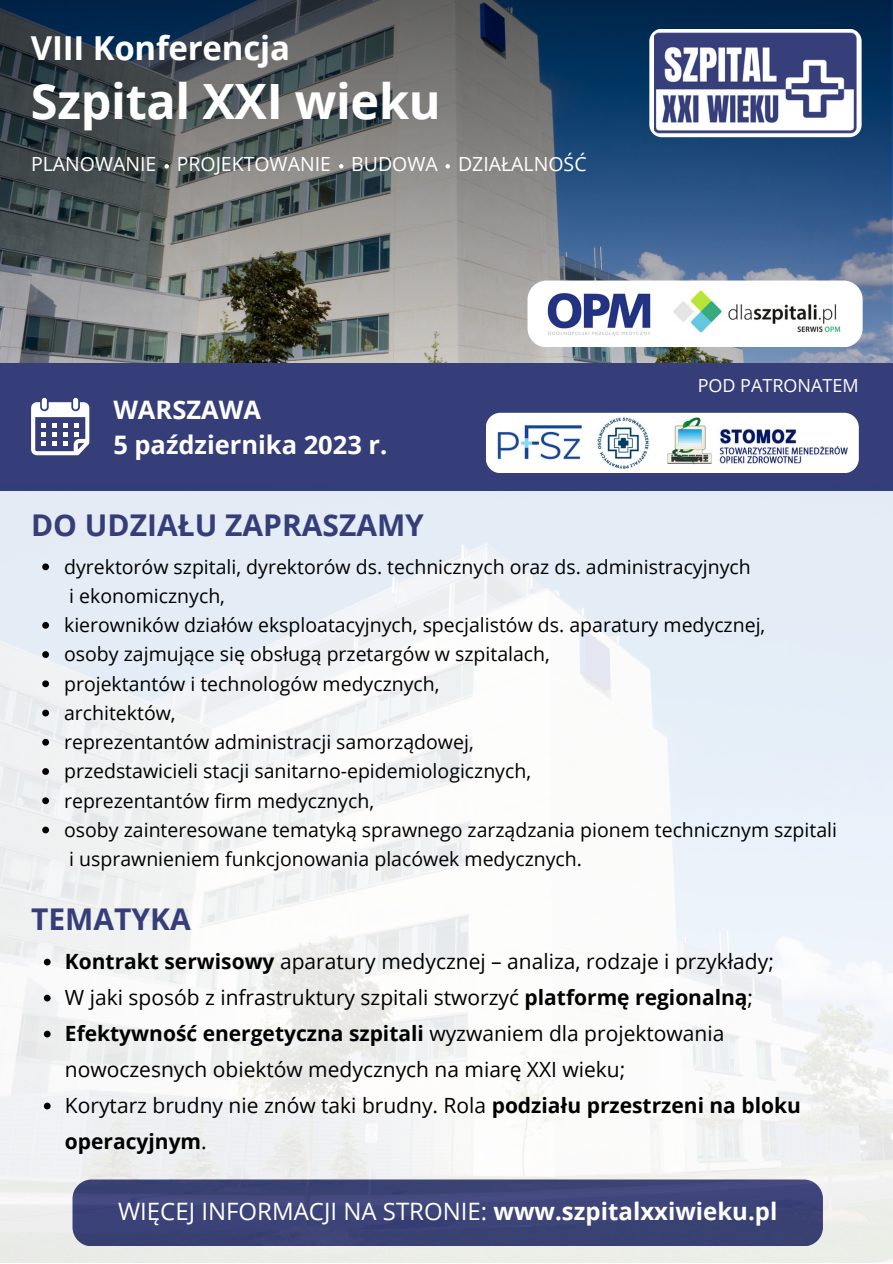
<style>
.page{position:relative;width:893px;height:1264px;background:#fff}
.page>*{position:absolute;margin:0;border:0;box-sizing:border-box;transform-origin:0 0}
.t1{font:700 48.6px "Open Sans";letter-spacing:-.005em;color:#fff}
.t2{font:700 33px "Open Sans";letter-spacing:-.005em;color:#fff}
.t3{font:700 30px "Open Sans";color:#363e7a}
.t4{font:700 25.5px "Open Sans";color:#fff}
.t5{font:24px "Open Sans";color:#fff}
.t6{font:21px/36px "Open Sans";color:#000}
.t7{font:19.5px/29.2px "Open Sans";color:#000}
.t8{font:19.5px "Open Sans";color:#fff}
.t9{font:18px "Open Sans";color:#fff}
.s1{font-weight:700}
</style>
<div class="page">
<svg style="left:0;top:0;width:892px;height:363px;background:#586570"></svg>
<div style="left:649px;top:29px;width:212px;height:108px;background:#fff;border-radius:12px"></div>
<img style="left:654px;top:32px;width:202px;height:164px">
<div style="left:0;top:363px;width:892px;height:127px;background:#363e7a"></div>
<div style="left:42px;top:398px;width:5px;height:11px;background:#fff;border-radius:2px"></div>
<div style="left:73px;top:398px;width:5px;height:11px;background:#fff;border-radius:2px"></div>
<svg style="left:31px;top:402px;width:58px;height:53px"></svg>
<div style="left:527px;top:280px;width:335px;height:67px;background:#fff;border-radius:19px"></div>
<img style="left:547px;top:293px;width:104px;height:43px">
<img style="left:673px;top:290px;width:168px;height:43px">
<div style="left:486px;top:413px;width:372px;height:60px;background:#fff;border-radius:15px"></div>
<img style="left:497px;top:425px;width:85px;height:35px">
<svg style="left:164px;top:164px;width:5px;height:4px"></svg>
<svg style="left:339px;top:164px;width:4px;height:4px"></svg>
<svg style="left:445px;top:164px;width:5px;height:4px"></svg>
<img style="left:0;top:490px;width:892px;height:772px">
<img style="left:596px;top:417px;width:53px;height:52px">
<svg style="left:42px;top:563px;width:7px;height:7px"></svg>
<svg style="left:42px;top:622px;width:7px;height:6px"></svg>
<svg style="left:42px;top:651px;width:7px;height:7px"></svg>
<svg style="left:42px;top:680px;width:7px;height:7px"></svg>
<svg style="left:42px;top:709px;width:7px;height:7px"></svg>
<svg style="left:42px;top:739px;width:7px;height:6px"></svg>
<svg style="left:42px;top:768px;width:7px;height:7px"></svg>
<svg style="left:42px;top:797px;width:7px;height:7px"></svg>
<svg style="left:42px;top:826px;width:7px;height:7px"></svg>
<img style="left:667px;top:417px;width:181px;height:48px">
<svg style="left:44px;top:958px;width:7px;height:7px"></svg>
<svg style="left:44px;top:994px;width:7px;height:7px"></svg>
<svg style="left:44px;top:1030px;width:7px;height:7px"></svg>
<svg style="left:44px;top:1102px;width:7px;height:7px"></svg>
<p class="t2" style="left:31px;top:25px;width:260px">VIII Konferencja</p>
<p class="t1" style="left:31px;top:67px;width:411px">Szpital XXI wieku</p>
<p class="t8" style="left:31px;top:150px;width:557px">PLANOWANIE PROJEKTOWANIE BUDOWA DZIAŁALNOŚĆ</p>
<p class="t4" style="left:113px;top:391px;width:149px">WARSZAWA</p>
<p class="t4" style="left:113px;top:426px;width:275px">5 października 2023 r.</p>
<p class="t3" style="left:31px;top:503px;width:394px">DO UDZIAŁU ZAPRASZAMY</p>
<p class="t9" style="left:697px;top:372px;width:162px">POD PATRONATEM</p>
<p class="t7" style="left:64px;top:551px;width:688px">dyrektorów szpitali, dyrektorów ds. technicznych oraz ds. administracyjnych i ekonomicznych,</p>
<p class="t7" style="left:64px;top:610px;width:702px">kierowników działów eksploatacyjnych, specjalistów ds. aparatury medycznej,</p>
<p class="t7" style="left:64px;top:639px;width:487px">osoby zajmujące się obsługą przetargów w szpitalach,</p>
<p class="t7" style="left:64px;top:668px;width:377px">projektantów i technologów medycznych,</p>
<p class="t7" style="left:64px;top:697px;width:113px">architektów,</p>
<p class="t7" style="left:64px;top:726px;width:411px">reprezentantów administracji samorządowej,</p>
<p class="t7" style="left:64px;top:756px;width:468px">przedstawicieli stacji sanitarno-epidemiologicznych,</p>
<p class="t7" style="left:64px;top:785px;width:311px">reprezentantów firm medycznych,</p>
<p class="t7" style="left:64px;top:814px;width:774px">osoby zainteresowane tematyką sprawnego zarządzania pionem technicznym szpitali i usprawnieniem funkcjonowania placówek medycznych.</p>
<p class="t3" style="left:31px;top:898px;width:161px">TEMATYKA</p>
<p class="t6" style="left:65px;top:942px;width:710px"><span class="s1">Kontrakt serwisowy</span> aparatury medycznej – analiza, rodzaje i przykłady;</p>
<p class="t6" style="left:65px;top:978px;width:689px">W jaki sposób z infrastruktury szpitali stworzyć <span class="s1">platformę regionalną</span>;</p>
<p class="t6" style="left:65px;top:1014px;width:661px"><span class="s1">Efektywność energetyczna szpitali</span> wyzwaniem dla projektowania nowoczesnych obiektów medycznych na miarę XXI wieku;</p>
<p class="t6" style="left:65px;top:1086px;width:737px">Korytarz brudny nie znów taki brudny. Rola <span class="s1">podziału przestrzeni na bloku operacyjnym</span>.</p>
<p class="t5" style="left:118px;top:1194px;width:660px">WIĘCEJ INFORMACJI NA STRONIE: <span class="s1">www.szpitalxxiwieku.pl</span></p>
</div>
